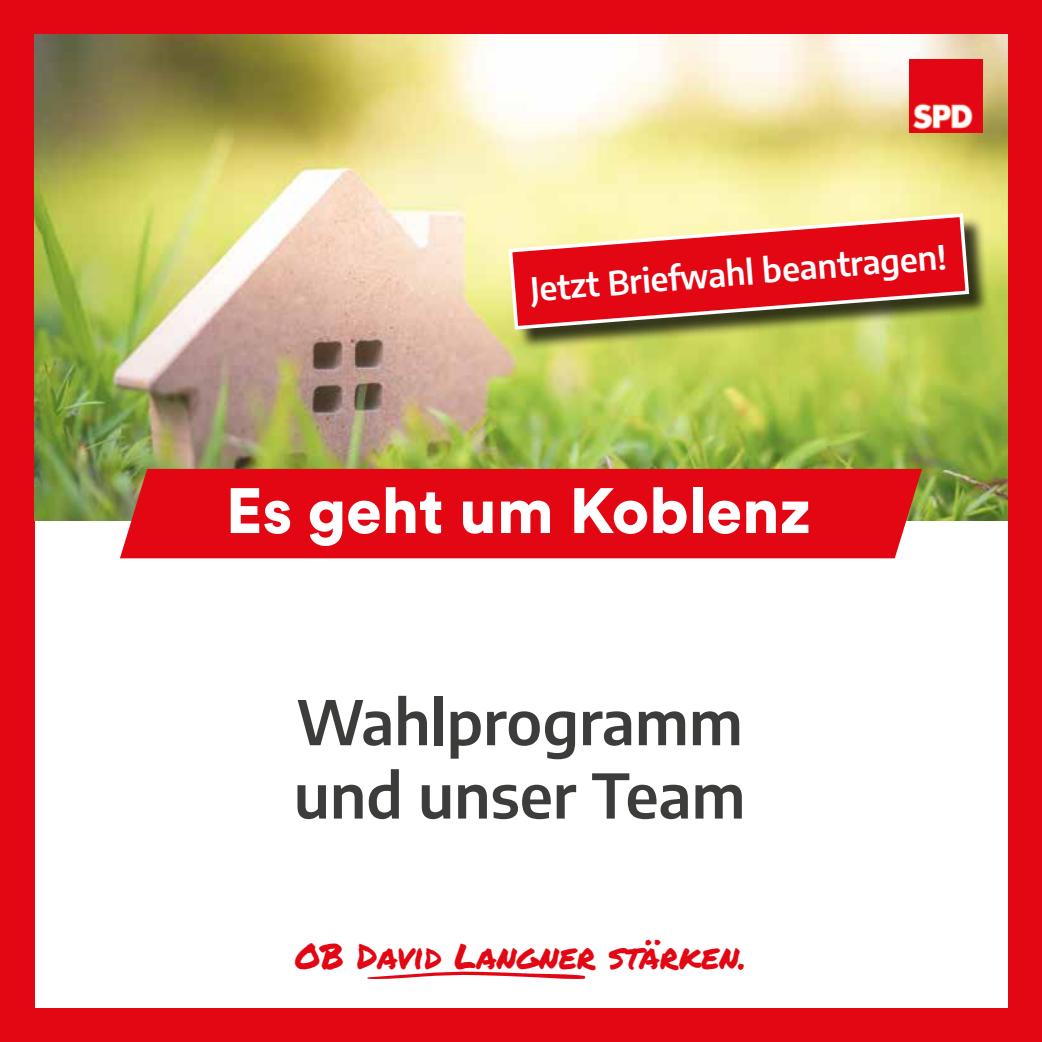
<style>
.page{position:relative;width:1042px;height:1042px;background:#fff}
.page>*{position:absolute;margin:0;border:0;box-sizing:border-box;transform-origin:0 0}
.t1{font:900 63.35px "Circular Std";color:#fff}
.t2{font:600 61.07px/73.3px "Encode Sans";color:#3c3c3b}
.t3{font:34.82px "Permanent Marker";color:#e30613}
.t4{font:600 32.9px "Encode Sans";color:#fff}
</style>
<div class="page">
<div style="left:0;top:0;width:1042px;height:1042px;background:linear-gradient(to right,#e00a15,#e50d1a)"></div>
<div style="left:35px;top:35px;width:972px;height:972px;background:#fff"></div>
<img style="left:35px;top:35px;width:972px;height:486px">
<div style="left:120px;top:469px;width:802px;height:89px;background:#e30613"></div>
<img style="left:909px;top:60px;width:73px;height:72px">
<svg style="left:367px;top:971px;width:219px;height:8px"></svg>
<div style="left:512px;top:217px;width:478px;height:134px;background:#000;opacity:.75"></div>
<svg style="left:507px;top:211px;width:464px;height:120px;background:#d65344"></svg>
<p class="t4" style="left:529px;top:264px;width:419px;rotate:-4deg">Jetzt Briefwahl beantragen!</p>
<h1 class="t1" style="left:226px;top:468px;width:586px">Es geht um Koblenz</h1>
<h2 class="t2" style="left:294px;top:682px;width:453px">Wahlprogramm und unser Team</h2>
<p class="t3" style="left:295px;top:930px;width:453px">OB David Langner stärken.</p>
</div>
